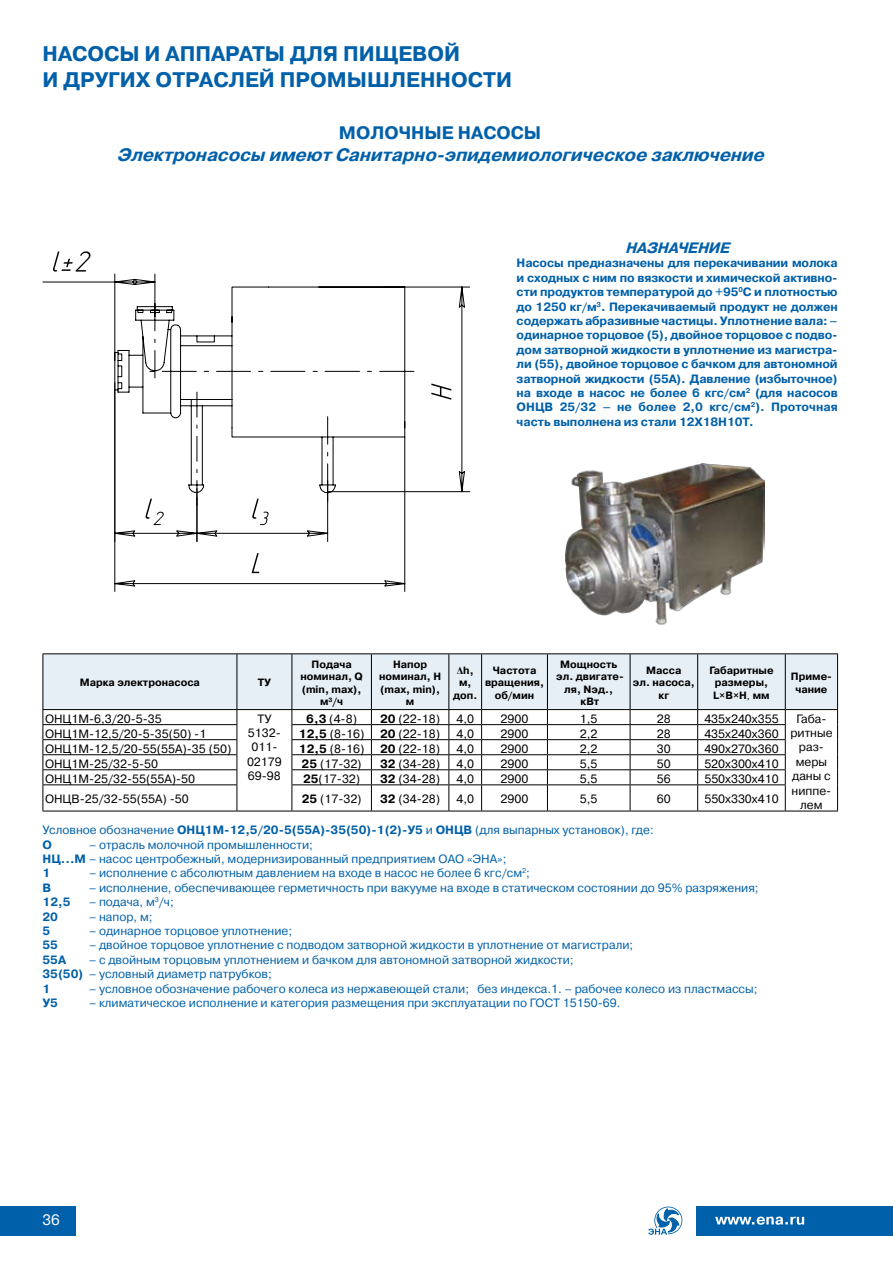
<style>
.page{position:relative;width:893px;height:1263px;background:#fff}
.page>*{position:absolute;margin:0;border:0;box-sizing:border-box;transform-origin:0 0}
.t1{font:700 21px "Pragmatica C";color:#0060a9}
.t2{font:italic 700 18px "Pragmatica C";color:#0060a9}
.t3{font:700 18px "Pragmatica C";color:#0060a9}
.t4{font:italic 700 15px "Pragmatica C";color:#0060a9}
.t5{font:15px "Pragmatica C";color:#fff}
.t6{font:12px/14.4px "Pragmatica C";color:#0060a9}
.t7{font:700 12px/14.4px "Pragmatica C";color:#0060a9;text-align:justify}
.t8{font:12px/14.4px "Pragmatica C";color:#000;text-align:center}
.t9{font:700 10.5px/12.6px "Pragmatica C";color:#000;text-align:center}
.s1{font-family:"Times New Roman"}
.s2{font-family:"Arial";font-weight:400}
.s3{font-weight:700}
</style>
<div class="page">
<div style="left:696px;top:1206px;width:197px;height:29px;background:#0060a9"></div>
<div style="left:0;top:1206px;width:75px;height:29px;background:#0060a9"></div>
<svg style="left:715px;top:1216px;width:89px;height:9px"></svg>
<svg style="left:648px;top:1206px;width:34px;height:29px"></svg>
<hr style="left:43px;top:653px;width:194px;height:1px;background:#000">
<hr style="left:237px;top:653px;width:55px;height:1px;background:#000">
<hr style="left:292px;top:653px;width:79px;height:1px;background:#000">
<hr style="left:371px;top:653px;width:78px;height:1px;background:#000">
<hr style="left:449px;top:653px;width:33px;height:1px;background:#000">
<hr style="left:482px;top:653px;width:65px;height:1px;background:#000">
<hr style="left:547px;top:653px;width:83px;height:1px;background:#000">
<hr style="left:630px;top:653px;width:68px;height:1px;background:#000">
<hr style="left:698px;top:653px;width:87px;height:1px;background:#000">
<hr style="left:785px;top:653px;width:53px;height:1px;background:#000">
<svg style="left:43px;top:654px;width:795px;height:157px"></svg>
<hr style="left:43px;top:811px;width:194px;height:1px;background:#000">
<hr style="left:237px;top:811px;width:55px;height:1px;background:#000">
<hr style="left:292px;top:811px;width:79px;height:1px;background:#000">
<hr style="left:371px;top:811px;width:78px;height:1px;background:#000">
<hr style="left:449px;top:811px;width:33px;height:1px;background:#000">
<hr style="left:482px;top:811px;width:65px;height:1px;background:#000">
<hr style="left:547px;top:811px;width:83px;height:1px;background:#000">
<hr style="left:630px;top:811px;width:68px;height:1px;background:#000">
<hr style="left:698px;top:811px;width:87px;height:1px;background:#000">
<hr style="left:785px;top:811px;width:53px;height:1px;background:#000">
<img style="left:566px;top:464px;width:199px;height:161px">
<svg style="left:53px;top:251px;width:38px;height:21px"></svg>
<svg style="left:105px;top:276px;width:365px;height:217px"></svg>
<svg style="left:105px;top:389px;width:311px;height:203px"></svg>
<svg style="left:252px;top:553px;width:7px;height:20px"></svg>
<h1 class="t1" style="left:43px;top:43px;width:185px">НАСОСЫ И АППАРАТЫ</h1>
<h1 class="t1" style="left:290px;top:43px;width:172px">ДЛЯ ПИЩЕВОЙ</h1>
<h1 class="t1" style="left:43px;top:68px;width:145px">И ДРУГИХ ОТРА</h1>
<h1 class="t1" style="left:213px;top:68px;width:285px">СЛЕЙ ПРОМЫШЛЕННОСТИ</h1>
<h2 class="t3" style="left:339px;top:123px;width:201px">МОЛОЧНЫЕ НАСОСЫ</h2>
<h2 class="t2" style="left:116px;top:145px;width:654px">Электронасосы имеютСанитарно-эпидемиологическое заключение</h2>
<p class="t4" style="left:625px;top:240px;width:96px">НАЗНАЧЕНИЕ</p>
<p class="t7" style="left:517px;top:256px;width:323px">Насосы предназначены для перекачивании молока и сходных с ним по вязкости и химической активно&shy;сти продуктов температурой до +95<sup>0</sup>С и плотностью до 1250 кг/м<sup>3</sup>. Перекачиваемый продукт не должен содержать абразивные частицы. Уплотнение вала: – одинарное торцовое (5), двойное торцовое с подво&shy;дом затворной жидкости в уплотнение из магистра&shy;ли (55), двойное торцовое с бачком для автономной затворной жидкости (55А). Давление (избыточное) на входе в насос не более 6 кгс/см<sup>2</sup> (для насосов ОНЦВ 25/32 – не более 2,0 кгс/см<sup>2</sup>). Проточная часть выполнена из стали 12Х18Н10Т.</p>
<p class="t9" style="left:80px;top:677px;width:122px">Марка электронасоса</p>
<p class="t9" style="left:258px;top:677px;width:15px">ТУ</p>
<p class="t9" style="left:300px;top:658px;width:64px">Подача номинал, Q (min, max), м<sup>3</sup>/ч</p>
<p class="t9" style="left:379px;top:658px;width:64px">Напор номинал, Н (max, min), м</p>
<p class="t9" style="left:453px;top:664px;width:26px"><span class="s1">Δ</span>h, м, доп.</p>
<p class="t9" style="left:485px;top:664px;width:61px">Частота вращения, об/мин</p>
<p class="t9" style="left:556px;top:658px;width:69px">Мощность эл. двигате&shy;ля, Nэд., кВт</p>
<p class="t9" style="left:633px;top:664px;width:63px">Масса<br>эл. насоса, кг</p>
<p class="t9" style="left:709px;top:664px;width:66px">Габаритные размеры,<br>L<span class="s2">×</span>B<span class="s2">×</span>H<span class="s2">,</span> мм</p>
<p class="t9" style="left:791px;top:670px;width:43px">Приме&shy;чание</p>
<p class="t8" style="left:45px;top:711px;width:118px">ОНЦ1М-6,3/20-5-35</p>
<p class="t8" style="left:247px;top:711px;width:36px">ТУ<br>5132-<br>011-<br>02179<br>69-98</p>
<p class="t8" style="left:306px;top:711px;width:52px"><span class="s3">6,3</span> (4-8)</p>
<p class="t8" style="left:380px;top:711px;width:62px"><span class="s3">20</span> (22-18)</p>
<p class="t8" style="left:456px;top:711px;width:19px">4,0</p>
<p class="t8" style="left:501px;top:711px;width:29px">2900</p>
<p class="t8" style="left:580px;top:711px;width:19px">1,5</p>
<p class="t8" style="left:657px;top:711px;width:15px">28</p>
<p class="t8" style="left:704px;top:711px;width:76px">435х240х355</p>
<p class="t8" style="left:790px;top:711px;width:44px">Габа&shy;ритные раз&shy;меры даны с ниппе&shy;лем</p>
<p class="t8" style="left:45px;top:726px;width:163px">ОНЦ1М-12,5/20-5-35(50) -1</p>
<p class="t8" style="left:299px;top:726px;width:67px"><span class="s3">12,5</span> (8-16)</p>
<p class="t8" style="left:380px;top:726px;width:62px"><span class="s3">20</span> (22-18)</p>
<p class="t8" style="left:456px;top:726px;width:19px">4,0</p>
<p class="t8" style="left:501px;top:726px;width:29px">2900</p>
<p class="t8" style="left:580px;top:726px;width:19px">2,2</p>
<p class="t8" style="left:657px;top:726px;width:15px">28</p>
<p class="t8" style="left:704px;top:726px;width:76px">435х240х360</p>
<p class="t8" style="left:45px;top:741px;width:188px">ОНЦ1М-12,5/20-55(55А)-35 (50)</p>
<p class="t8" style="left:299px;top:741px;width:67px"><span class="s3">12,5</span> (8-16)</p>
<p class="t8" style="left:380px;top:741px;width:62px"><span class="s3">20</span> (22-18)</p>
<p class="t8" style="left:456px;top:741px;width:19px">4,0</p>
<p class="t8" style="left:501px;top:741px;width:29px">2900</p>
<p class="t8" style="left:580px;top:741px;width:19px">2,2</p>
<p class="t8" style="left:657px;top:741px;width:15px">30</p>
<p class="t8" style="left:704px;top:741px;width:76px">490х270х360</p>
<p class="t8" style="left:45px;top:756px;width:115px">ОНЦ1М-25/32-5-50</p>
<p class="t8" style="left:302px;top:756px;width:62px"><span class="s3">25</span> (17-32)</p>
<p class="t8" style="left:380px;top:756px;width:62px"><span class="s3">32</span> (34-28)</p>
<p class="t8" style="left:456px;top:756px;width:19px">4,0</p>
<p class="t8" style="left:501px;top:756px;width:29px">2900</p>
<p class="t8" style="left:580px;top:756px;width:19px">5,5</p>
<p class="t8" style="left:657px;top:756px;width:15px">50</p>
<p class="t8" style="left:704px;top:756px;width:76px">520х300х410</p>
<p class="t8" style="left:45px;top:771px;width:152px">ОНЦ1М-25/32-55(55А)-50</p>
<p class="t8" style="left:303px;top:771px;width:59px"><span class="s3">25</span>(17-32)</p>
<p class="t8" style="left:380px;top:771px;width:62px"><span class="s3">32</span> (34-28)</p>
<p class="t8" style="left:456px;top:771px;width:19px">4,0</p>
<p class="t8" style="left:501px;top:771px;width:29px">2900</p>
<p class="t8" style="left:580px;top:771px;width:19px">5,5</p>
<p class="t8" style="left:657px;top:771px;width:15px">56</p>
<p class="t8" style="left:704px;top:771px;width:76px">550х330х410</p>
<p class="t8" style="left:45px;top:792px;width:145px">ОНЦВ-25/32-55(55А) -50</p>
<p class="t8" style="left:302px;top:792px;width:62px"><span class="s3">25</span> (17-32)</p>
<p class="t8" style="left:380px;top:792px;width:62px"><span class="s3">32</span> (34-28)</p>
<p class="t8" style="left:456px;top:792px;width:19px">4,0</p>
<p class="t8" style="left:501px;top:792px;width:29px">2900</p>
<p class="t8" style="left:580px;top:792px;width:19px">5,5</p>
<p class="t8" style="left:657px;top:792px;width:15px">60</p>
<p class="t8" style="left:704px;top:792px;width:76px">550х330х410</p>
<p class="t6" style="left:43px;top:823px;width:613px">Условное обозначение <span class="s3">ОНЦ1М-12,5/20-5(55А)-35(50)-1(2)-У5</span> и <span class="s3">ОНЦВ</span> (для выпарных установок), где:<br><span class="s3">О</span></p>
<p class="t6" style="left:43px;top:837px;width:465px;text-indent:47px">– отрасль молочной промышленности;<br><span class="s3">НЦ...М</span> – насос центробежный, модернизированный предприятием ОАО «ЭНА»;<br><span class="s3">1</span></p>
<p class="t6" style="left:89px;top:866px;width:442px">– исполнение с абсолютным давлением на входе в насос не более 6 кгс/см<sup>2</sup>;</p>
<p class="t7" style="left:43px;top:880px;width:9px">В</p>
<p class="t6" style="left:89px;top:880px;width:671px">– исполнение, обеспечивающее герметичность при вакууме на входе в статическом состоянии до 95% разряжения;</p>
<p class="t7" style="left:43px;top:895px;width:30px">12,5</p>
<p class="t6" style="left:89px;top:895px;width:86px">– подача, м<sup>3</sup>/ч;</p>
<p class="t7" style="left:43px;top:909px;width:17px">20</p>
<p class="t6" style="left:89px;top:909px;width:65px">– напор, м;</p>
<p class="t7" style="left:43px;top:924px;width:9px">5</p>
<p class="t6" style="left:89px;top:924px;width:205px">– одинарное торцовое уплотнение;</p>
<p class="t7" style="left:43px;top:938px;width:17px">55</p>
<p class="t6" style="left:89px;top:938px;width:546px">– двойное торцовое уплотнение с подводом затворной жидкости в уплотнение от магистрали;</p>
<p class="t7" style="left:43px;top:952px;width:25px">55А</p>
<p class="t6" style="left:43px;top:952px;width:533px;text-indent:46px">– с двойным торцовым уплотнением и бачком для автономной затворной жидкости;<br><span class="s3">35(50)</span> – условный диаметр патрубков;<br><span class="s3">1</span></p>
<p class="t6" style="left:89px;top:981px;width:670px">– условное обозначение рабочего колеса из нержавеющей стали; без индекса.1. – рабочее колесо из пластмассы;</p>
<p class="t7" style="left:43px;top:996px;width:17px">У5</p>
<p class="t6" style="left:89px;top:996px;width:533px">– климатическое исполнение и категория размещения при эксплуатации по ГОСТ 15150-69.</p>
<p class="t5" style="left:43px;top:1211px;width:19px">36</p>
</div>
